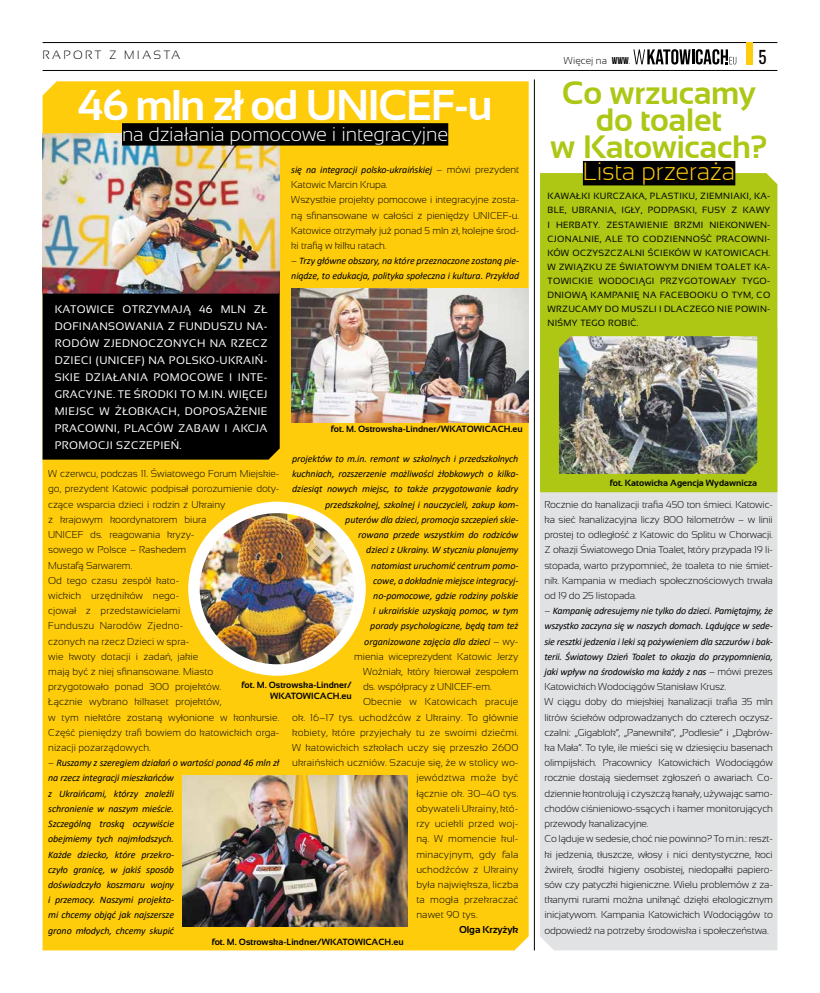
<style>
.page{position:relative;width:820px;height:993px;background:#fff}
.page>*{position:absolute;margin:0;border:0;box-sizing:border-box;transform-origin:0 0}
.t1{font:700 43px "Sansation";letter-spacing:-.03em;color:#fff}
.t2{font:700 32.3px/26.7px "Sansation";color:#adc714;text-align:center}
.t3{font:300 25.1px "Sansation";letter-spacing:-.01em;color:#fecc0b}
.t4{font:300 19.7px "Sansation";letter-spacing:-.01em;color:#fff}
.t5{font:17px "Oswald";color:#000}
.t6{font:300 12px "Sansation";letter-spacing:.2em;color:#000}
.t7{font:11px/17px "Sansation";letter-spacing:.03em;color:#fff;text-align:justify}
.t8{font:300 10px/15.2px "Sansation";letter-spacing:-.01em;color:#000}
.t9{font:italic 10px/15.2px "Calibri";letter-spacing:-.01em;color:#000}
.t10{font:300 10px "Sansation";letter-spacing:.01em;color:#000}
.t11{font:700 10px "Sansation";color:#000}
.t12{font:9px/14px "Sansation";letter-spacing:.03em;color:#000;text-align:justify}
.t13{font:700 9px/10.8px "Sansation";color:#000}
.s1{font-family:"Sansation";font-weight:300;font-style:normal}
.s2{font-family:"Bebas Neue";font-weight:400}
</style>
<div class="page">
<hr style="left:43px;top:42px;width:734px;height:1px;background:#000">
<svg style="left:633px;top:49px;width:103px;height:15px"></svg>
<hr style="left:43px;top:70px;width:734px;height:1px;background:#000">
<div style="left:746px;top:43px;width:6px;height:22px;background:#fecc0b"></div>
<div style="left:540px;top:492px;width:237px;height:458px;background:#e1e2e3"></div>
<hr style="left:534px;top:79px;width:1px;height:871px;background:#000">
<div style="left:43px;top:81px;width:485px;height:869px;background:#fecc0b"></div>
<div style="left:540px;top:173px;width:237px;height:319px;background:#adc714"></div>
<img style="left:558px;top:336px;width:199px;height:138px">
<img style="left:43px;top:133px;width:236px;height:160px">
<img style="left:182px;top:775px;width:225px;height:150px">
<img style="left:291px;top:288px;width:237px;height:134px">
<div style="left:122px;top:123px;width:326px;height:22px;background:#000"></div>
<img style="left:194px;top:507px;width:166px;height:160px">
<div style="left:188px;top:501px;width:177px;height:174px;border:11px solid #fff;border-radius:50%"></div>
<div style="left:43px;top:293px;width:236px;height:166px;background:#000"></div>
<div style="left:582px;top:161px;width:153px;height:24px;background:#000"></div>
<p class="t6" style="left:43px;top:48px;width:52px">Raport</p>
<p class="t6" style="left:109px;top:48px;width:73px">zmi asta</p>
<h1 class="t1" style="left:78px;top:81px;width:416px">46 mln zł od UNICEF-u</h1>
<h3 class="t4" style="left:122px;top:123px;width:327px">na działania pomocowe i integracyjne</h3>
<p class="t7" style="left:55px;top:300px;width:214px">KATOWICE OTRZYMAJĄ 46 M LN ZŁ DOFINANSOWANIA Z FUNDUSZU NA-RODÓW ZJ EDNOCZONYCH NA RZECZ DZIECI (UNICEF</p>
<p class="t7" style="left:55px;top:351px;width:214px;text-indent:87px">) NA POLSKO-UKRAIŃ-SKIE DZIAŁANIA POM OCOWE I INTE-GRACYJNE. TE ŚRODKI TO M.IN. WIĘCEJ M IEJSC W ŻŁOBKACH, DOPOSAŻENIE PRACOWNI, PLACÓW ZABAW I AKCJA PROMOCJI SZCZEPIEŃ.</p>
<p class="t9" style="left:291px;top:161px;width:229px">się na integracji polsko-ukraińskiej <span class="s1">– mówi prezydent</span></p>
<p class="t8" style="left:291px;top:177px;width:229px">Katowic Marcin Krupa.<br>Wszystkie projekty pomocowe i integracyjne zosta&shy;ną sfinansowane w całości z pieniędzy UNICEF-u.<br>Katowice otrzymały już ponad 5 mln zł, kolejne środ&shy;ki trafią w kilku ratach.</p>
<p class="t9" style="left:291px;top:253px;width:229px"><span class="s1">–</span> Trzy główne obszary, na które przeznaczone zostaną pie&shy;niądze, to edukacja, polityka społeczna i kultura. Przykład</p>
<p class="t13" style="left:331px;top:423px;width:132px">fot. M. Ostrowska-Lindner/WKATOWICACH</p>
<p class="t13" style="left:510px;top:423px;width:14px">.eu</p>
<p class="t9" style="left:292px;top:450px;width:227px;text-align:right">projektów to m.in. remont w szkolnych i przedszkolnych kuchniach, rozszerzenie możliwości żłobkowych o kilka&shy;dziesiąt nowych miejsc, to także przygotowanie kadry przedszkolnej, szkolnej i nauczycieli, zakup kom&shy;puterów dla dzieci, promocja szczepień skie-<br>rowana przede wszystkim do rodziców<br>dzieci z Ukrainy. W styczniu planujemy<br>natomiast uruchomić centrum pomo-<br>cowe, a dokładnie miejsce integracyj-<br>no-pomocowe, gdzie rodziny polskie<br>i ukraińskie uzyskają pomoc, w tym<br>porady psychologiczne, będą tam też<br>organizowane zajęcia dla dzieci <span class="s1">– wy-</span></p>
<p class="t8" style="left:354px;top:648px;width:166px">mienia wiceprezydent Katowic Jerzy</p>
<p class="t8" style="left:363px;top:663px;width:157px">Woźniak, który kierował zespołem</p>
<p class="t8" style="left:363px;top:679px;width:130px">ds. współpracy z UNICEF-em.</p>
<p class="t10" style="left:363px;top:696px;width:157px">Obecnie w Katowicach pracuje</p>
<p class="t10" style="left:292px;top:711px;width:228px">ok. 16–17 tys. uchodźców z Ukrainy. To głównie</p>
<p class="t10" style="left:292px;top:726px;width:228px">kobiety, które przyjechały tu ze swoimi dziećmi.</p>
<p class="t10" style="left:292px;top:741px;width:228px">W katowickich szkołach uczy się przeszło 2600</p>
<p class="t10" style="left:292px;top:757px;width:228px">ukraińskich uczniów. Szacuje się, że w stolicy wo-</p>
<p class="t10" style="left:416px;top:772px;width:103px">jewództwa może być</p>
<p class="t10" style="left:416px;top:787px;width:104px">łącznie ok. 30–40 tys.</p>
<p class="t10" style="left:416px;top:802px;width:104px">obywateli Ukrainy, któ-</p>
<p class="t10" style="left:416px;top:817px;width:104px">rzy uciekli przed woj-</p>
<p class="t10" style="left:416px;top:833px;width:104px">ną. W momencie kul-</p>
<p class="t10" style="left:416px;top:848px;width:104px">minacyjnym, gdy fala</p>
<p class="t10" style="left:416px;top:863px;width:104px">uchodźców z Ukrainy</p>
<p class="t10" style="left:416px;top:878px;width:104px">była największa, liczba</p>
<p class="t10" style="left:416px;top:893px;width:104px">ta mogła przekraczać</p>
<p class="t8" style="left:416px;top:907px;width:63px">nawet 90 tys.</p>
<p class="t11" style="left:459px;top:924px;width:61px">Olga Krzyżyk</p>
<p class="t8" style="left:48px;top:466px;width:233px">W czerwcu, podczas 11. Światowego Forum Miejskie&shy;go, prezydent Katowic podpisał porozumienie doty&shy;czące wsparcia dzieci i rodzin z Ukrainy<br>z krajowym koordynatorem biura<br>UNICEF ds. reagowania kryzy-<br>sowego w Polsce – Rashedem<br>Mustafą Sarwarem.<br>Od tego czasu zespół kato-<br>wickich urzędników nego-<br>cjował z przedstawicielami<br>Funduszu Narodów Zjedno-<br>czonych na rzecz Dzieci w spra-<br>wie kwoty dotacji i zadań, jakie<br>mają być z niej sfinansowane. Miasto<br>przygotowało ponad 300 projektów.<br>Łącznie wybrano kilkaset projektów,<br>w tym niektóre zostaną wyłonione w konkursie.<br>Część pieniędzy trafi bowiem do katowickich orga&shy;nizacji pozarządowych.</p>
<p class="t9" style="left:48px;top:754px;width:233px"><span class="s1">–</span> Ruszamy z szeregiem działań o wartości ponad 46 mln zł na rzecz integracji mieszkańców<br>z Ukraińcami, którzy znaleźli<br>schronienie w naszym mieście.<br>Szczególną troską oczywiście<br>obejmiemy tych najmłodszych.<br>Każde dziecko, które przekro-<br>czyło granicę, w jakiś sposób<br>doświadczyło koszmaru wojny<br>i przemocy. Naszymi projekta-<br>mi chcemy objąć jak najszersze<br>grono młodych, chcemy skupić</p>
<p class="t13" style="left:270px;top:679px;width:83px;text-indent:-29px">fot. M. Ostrowska-Lindner/<br>WKATOWICACH</p>
<p class="t13" style="left:339px;top:690px;width:14px">.eu</p>
<p class="t13" style="left:212px;top:936px;width:132px">fot. M. Ostrowska-Lindner/WKATOWICACH</p>
<p class="t13" style="left:391px;top:936px;width:14px">.eu</p>
<p class="t8" style="left:563px;top:53px;width:68px">Więcej na <span class="s2">WWW</span>.</p>
<h3 class="t5" style="left:758px;top:42px;width:10px">5</h3>
<h2 class="t2" style="left:550px;top:80px;width:219px">Co wrzucamy do toalet<br>w Katowicach?</h2>
<h3 class="t3" style="left:582px;top:157px;width:154px">Lista przeraża</h3>
<p class="t12" style="left:547px;top:189px;width:224px">KAWAŁKI KURCZAKA, PLASTIKU, ZIEM NIAKI, KA-BLE, UBRANIA, IGŁY, PODPASKI, FUSY Z KAWY I HERBATY. ZESTAWIENIE BRZM I NIEKONWEN-CJONALNIE, ALE TO CODZIENNOŚĆ PRACOWNI-KÓW OCZYSZCZALNI ŚCIEKÓW W KATOWICACH.<br>W ZWIĄZKU ZE ŚWIATOWYM DNIEM TOALET KA-TOWICKIE WODOCIĄGI PRZYGOTOWAŁY TYGO-DNIOWĄ KAMPANIĘ NA FACEBOOKU O TYM, CO WRZUCAMY DO M USZLI I DLACZEGO NIE POWIN-NIŚMY TEGO ROBIĆ.</p>
<p class="t13" style="left:609px;top:477px;width:149px">fot. Katowicka Agencja Wydawnicza</p>
<p class="t8" style="left:544px;top:496px;width:230px;text-align:justify">Rocznie do kanalizacji trafia 450 ton śmieci. Katowic&shy;ka sieć kanalizacyjna liczy 800 kilometrów – w linii prostej to odległość z Katowic do Splitu w Chorwacji.<br>Z okazji Światowego Dnia Toalet, który przypada 19 li&shy;stopada, warto przypomnieć, że toaleta to nie śmiet&shy;nik. Kampania w mediach społecznościowych trwała od 19 do 25 listopada.</p>
<p class="t9" style="left:544px;top:602px;width:230px;text-align:justify"><span class="s1">–</span> Kampanię adresujemy nie tylko do dzieci. Pamiętajmy, że wszystko zaczyna się w naszych domach. Lądujące w sede&shy;sie resztki jedzenia i leki są pożywieniem dla szczurów i bak&shy;terii. Światowy Dzień Toalet to okazja do przypomnienia, jaki wpływ na środowisko ma każdy z nas <span class="s1">– mówi prezes</span></p>
<p class="t8" style="left:544px;top:679px;width:230px">Katowickich Wodociągów Stanisław Krusz.<br>W ciągu doby do miejskiej kanalizacji trafia 35 mln litrów ścieków odprowadzanych do czterech oczysz&shy;czalni: „Gigablok”, „Panewniki”, „Podlesie” i „Dąbrów&shy;ka Mała”. To tyle, ile mieści się w dziesięciu basenach olimpijskich. Pracownicy Katowickich Wodociągów rocznie dostają siedemset zgłoszeń o awariach. Co&shy;dziennie kontrolują i czyszczą kanały, używając samo&shy;chodów ciśnieniowo-ssących i kamer monitorujących przewody kanalizacyjne.<br>Co ląduje w sedesie, choć nie powinno? To m.in.: reszt&shy;ki jedzenia, tłuszcze, włosy i nici dentystyczne, koci żwirek, środki higieny osobistej, niedopałki papiero&shy;sów czy patyczki higieniczne. Wielu problemów z za&shy;tkanymi rurami można uniknąć dzięki ekologicznym inicjatywom. Kampania Katowickich Wodociągów to odpowiedź na potrzeby środowiska i społeczeństwa.</p>
</div>
